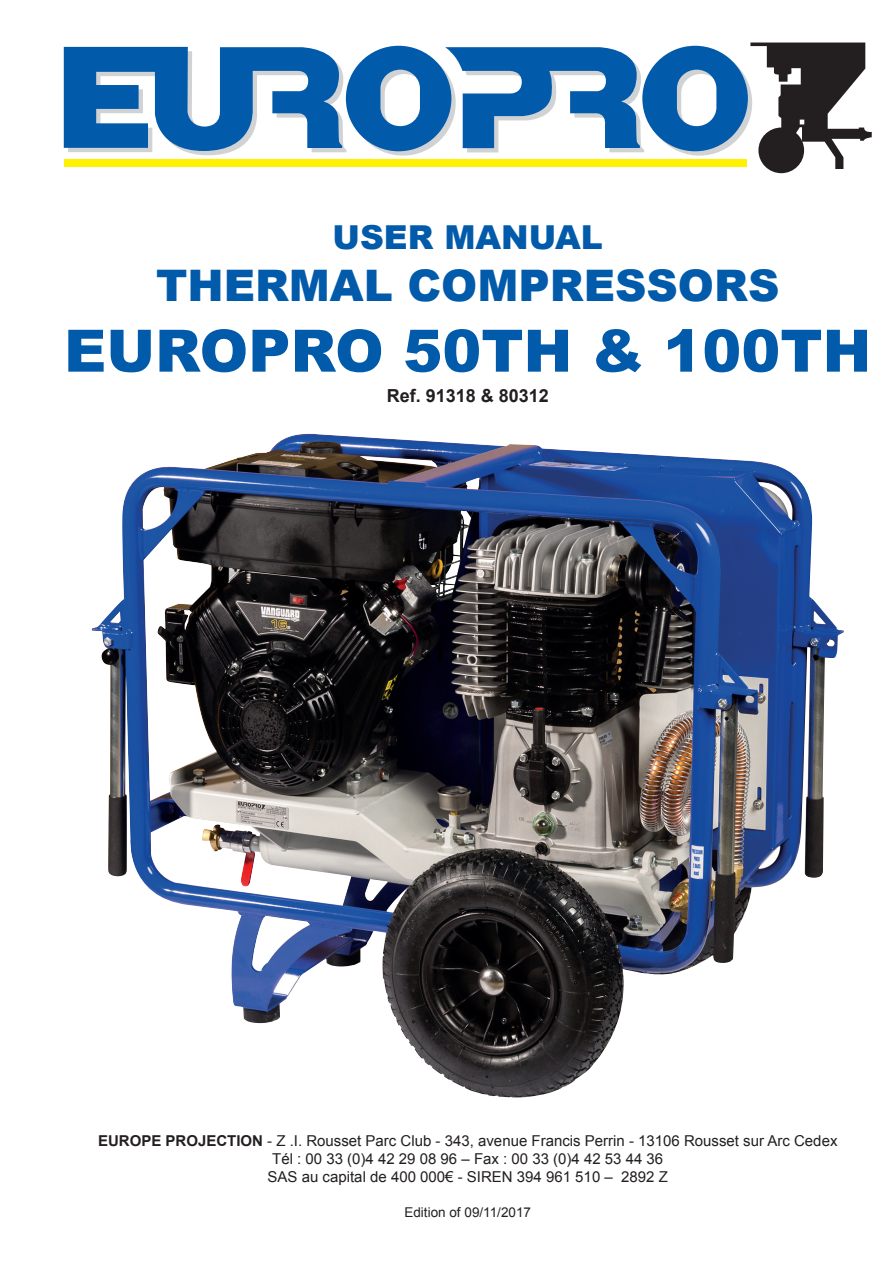
<style>
.page{position:relative;width:893px;height:1263px;background:#fff}
.page>*{position:absolute;margin:0;border:0;box-sizing:border-box;transform-origin:0 0}
.t1{font:900 58.5px "Arial";color:#015aaa}
.t2{font:900 43.5px "Arial";color:#015aaa}
.t3{font:900 33px "Arial";color:#015aaa}
.t4{font:700 18px "Arial";color:#231f20}
.t5{font:15px/18px "Arial";color:#231f20;text-align:center}
.t6{font:13.5px "Arial";color:#231f20}
.s1{font-weight:700}
</style>
<div class="page">
<svg style="left:64px;top:43px;width:808px;height:126px"></svg>
<div style="left:758px;top:128px;width:46px;height:45px;background:#231f20;border-radius:50%"></div>
<img style="left:92px;top:451px;width:752px;height:646px">
<h3 class="t3" style="left:333px;top:213px;width:272px">USER MANUAL</h3>
<h2 class="t2" style="left:156px;top:254px;width:625px">THERMAL COMPRESSORS</h2>
<h1 class="t1" style="left:64px;top:308px;width:809px">EUROPRO 50TH &amp; 100TH</h1>
<p class="t4" style="left:387px;top:383px;width:164px">Ref. 91318 &amp; 80312</p>
<p class="t5" style="left:98px;top:1132px;width:741px"><span class="s1">EUROPE PROJECTION</span> - Z .I. Rousset Parc Club - 343, avenue Francis Perrin - 13106 Rousset sur Arc Cedex<br>Tél : 00 33 (0)4 42 29 08 96 – Fax : 00 33 (0)4 42 53 44 36<br>SAS au capital de 400 000€ - SIREN 394 961 510 – 2892 Z</p>
<p class="t6" style="left:404px;top:1203px;width:128px">Edition of 09/11/2017</p>
</div>
